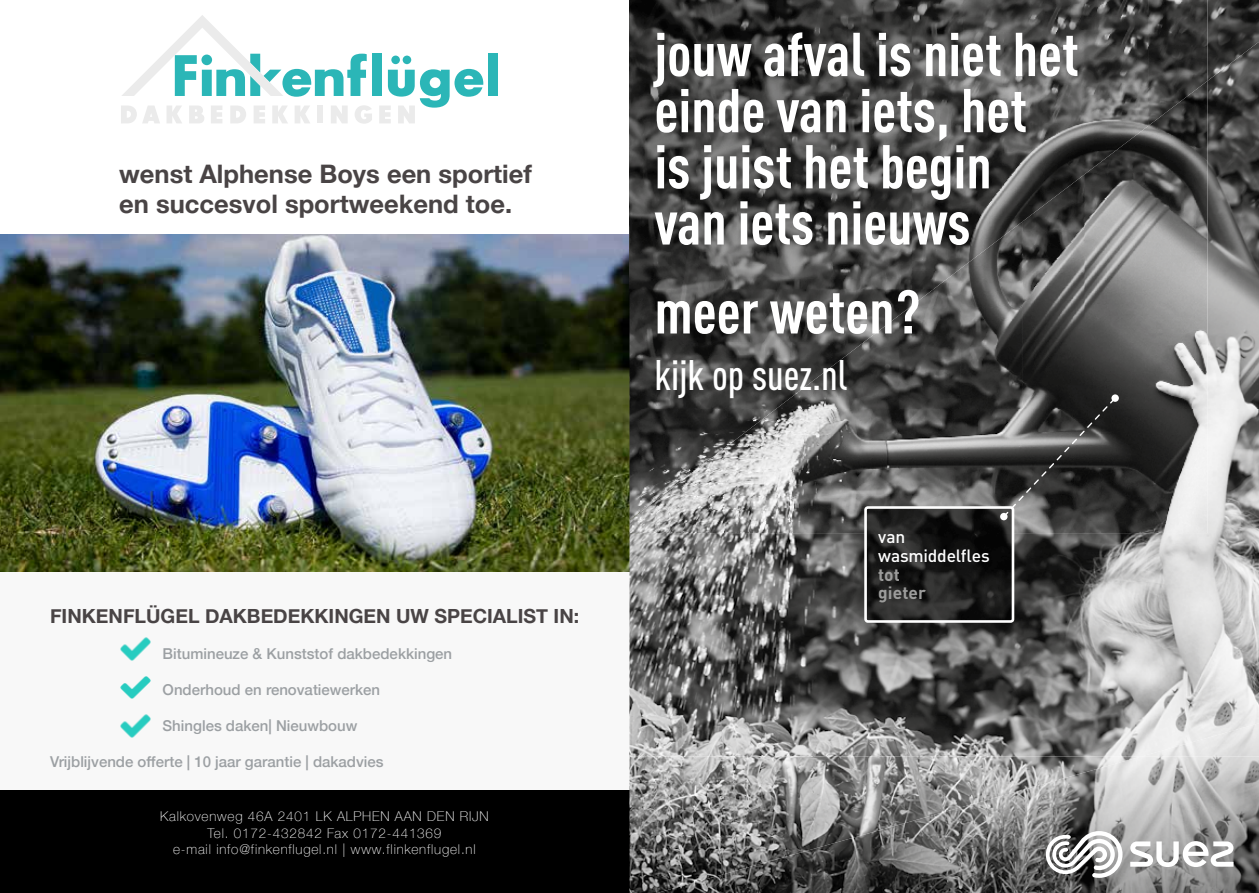
<style>
.page{position:relative;width:1259px;height:893px;background:#fff}
.page>*{position:absolute;margin:0;border:0;box-sizing:border-box;transform-origin:0 0}
.t1{font:700 condensed 60.9px/56.1px "DIN Pro";color:#fff}
.t2{font:500 condensed 42.15px "DIN Pro";color:#fff}
.t3{font:700 25.5px/30.6px "Helvetica Neue";color:#494445}
.t4{font:700 19.5px "Helvetica Neue";color:#494445}
.t5{font:500 17.55px/18.8px "DIN Pro";letter-spacing:-.01em;color:#fff}
.t6{font:700 17.55px/18.8px "DIN Pro";letter-spacing:.01em;color:#9d9d9c}
.t7{font:500 15px "Helvetica Neue";color:#9ca0a3}
.t8{font:100 13.5px/16.2px "Helvetica Neue";letter-spacing:.06em;color:#fff;text-align:center}
</style>
<div class="page">
<div style="left:0;top:555px;width:638px;height:252px;background:#f8f8f8"></div>
<div style="left:0;top:790px;width:639px;height:103px;background:#000"></div>
<div style="left:372px;top:54px;width:10px;height:42px;background:#2bb6b7"></div>
<div style="left:488px;top:54px;width:10px;height:42px;background:#2bb6b7"></div>
<svg style="left:121px;top:106px;width:39px;height:17px"></svg>
<svg style="left:167px;top:106px;width:15px;height:17px"></svg>
<svg style="left:189px;top:106px;width:15px;height:17px"></svg>
<svg style="left:211px;top:106px;width:11px;height:17px"></svg>
<svg style="left:230px;top:106px;width:16px;height:17px"></svg>
<svg style="left:254px;top:106px;width:11px;height:17px"></svg>
<svg style="left:272px;top:106px;width:16px;height:17px"></svg>
<svg style="left:295px;top:106px;width:15px;height:17px"></svg>
<div style="left:317px;top:106px;width:6px;height:17px;background:#ebebeb"></div>
<svg style="left:331px;top:106px;width:17px;height:17px"></svg>
<svg style="left:355px;top:105px;width:17px;height:19px"></svg>
<svg style="left:379px;top:56px;width:104px;height:67px"></svg>
<svg style="left:122px;top:15px;width:245px;height:82px"></svg>
<img style="left:0;top:234px;width:629px;height:337px">
<img style="left:120px;top:637px;width:31px;height:101px">
<img style="left:629px;top:409px;width:630px;height:347px">
<img style="left:629px;top:756px;width:28px;height:137px">
<img style="left:1207px;top:81px;width:52px;height:328px">
<img style="left:1141px;top:723px;width:118px;height:33px">
<img style="left:657px;top:756px;width:602px;height:137px">
<img style="left:1207px;top:0;width:52px;height:81px">
<img style="left:629px;top:409px;width:578px;height:124px">
<img style="left:1084px;top:126px;width:123px;height:283px">
<img style="left:1023px;top:230px;width:61px;height:167px">
<img style="left:961px;top:230px;width:62px;height:179px">
<img style="left:912px;top:290px;width:49px;height:119px">
<img style="left:629px;top:409px;width:147px;height:111px">
<img style="left:629px;top:0;width:283px;height:409px">
<img style="left:912px;top:0;width:236px;height:230px">
<img style="left:1148px;top:0;width:59px;height:126px">
<img style="left:912px;top:230px;width:99px;height:60px">
<img style="left:912px;top:289px;width:21px;height:17px">
<img style="left:868px;top:510px;width:142px;height:109px">
<div style="left:864px;top:506px;width:150px;height:117px;border:3px solid #fff;border-radius:2px"></div>
<div style="left:1000px;top:513px;width:7px;height:7px;background:#fff;border-radius:50%"></div>
<svg style="left:1002px;top:397px;width:114px;height:122px;background:#444343"></svg>
<div style="left:1111px;top:394px;width:8px;height:8px;background:#fff;border-radius:50%"></div>
<svg style="left:1046px;top:831px;width:76px;height:47px"></svg>
<svg style="left:1130px;top:841px;width:103px;height:26px"></svg>
<h3 class="t3" style="left:119px;top:159px;width:414px">wenst Alphense Boys een sportief en succesvol sportweekend toe.</h3>
<h3 class="t4" style="left:50px;top:601px;width:530px">FINKENFLÜGEL DAKBEDEKKINGEN UW SPECIALIST IN:</h3>
<p class="t7" style="left:163px;top:642px;width:291px">Bitumineuze &amp; Kunststof dakbedekkingen</p>
<p class="t7" style="left:163px;top:678px;width:219px">Onderhoud en renovatiewerken</p>
<p class="t7" style="left:163px;top:714px;width:196px">Shingles daken| Nieuwbouw</p>
<p class="t7" style="left:50px;top:750px;width:335px">Vrijblijvende offerte | 10 jaar garantie | dakadvies</p>
<p class="t8" style="left:160px;top:808px;width:330px">Kalkovenweg 46A 2401 LK ALPHEN AAN DEN RIJN<br>Tel. 0172-432842 Fax 0172-441369<br>e-mail info@finkenflugel.nl | www.flinkenflugel.nl</p>
<h1 class="t1" style="left:654px;top:21px;width:426px">jouw afval is niet het einde van iets, het<br>is juist het begin van iets nieuws</h1>
<h1 class="t1" style="left:654px;top:278px;width:267px">meer weten?</h1>
<h2 class="t2" style="left:654px;top:344px;width:195px">kijk op suez.nl</h2>
<p class="t5" style="left:878px;top:525px;width:113px">van wasmiddelfles</p>
<p class="t6" style="left:878px;top:563px;width:50px">tot gieter</p>
</div>
